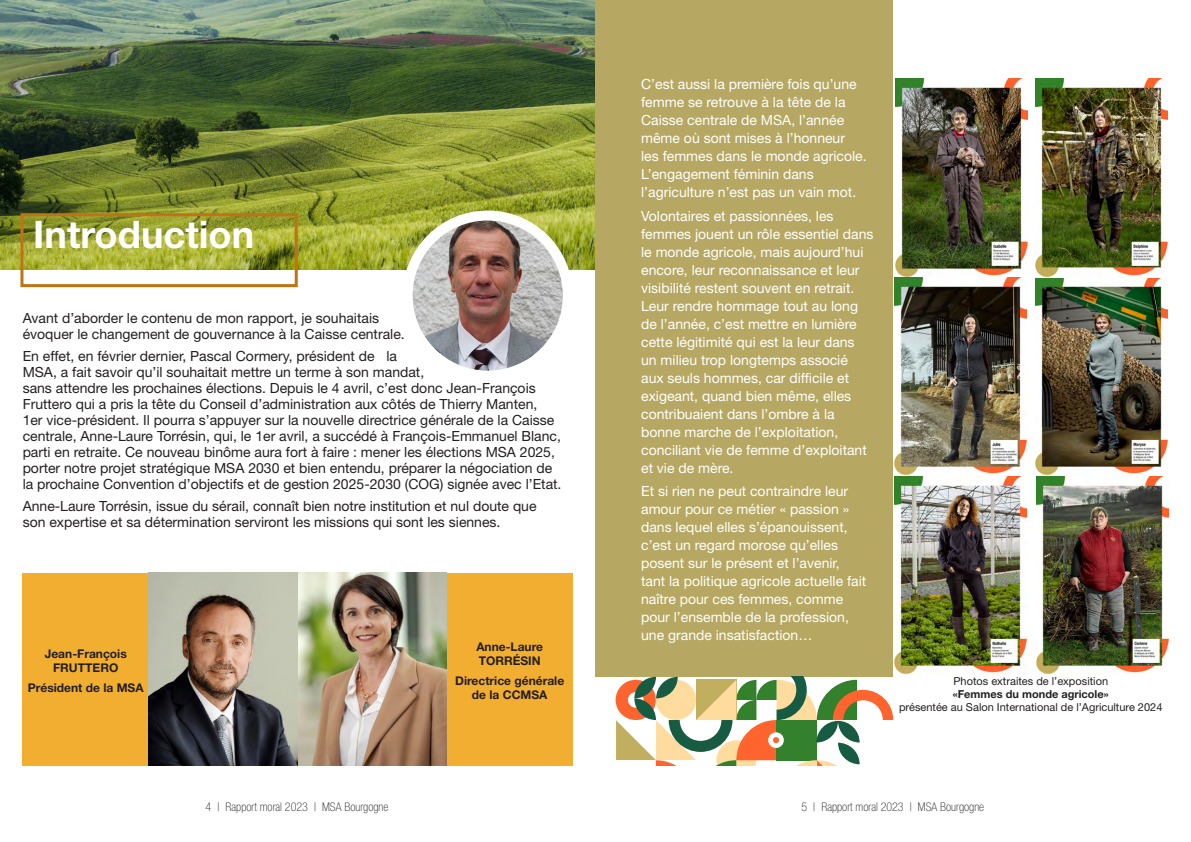
<style>
.page{position:relative;width:1191px;height:842px;background:#fff}
.page>*{position:absolute;margin:0;border:0;box-sizing:border-box;transform-origin:0 0}
.t1{font:700 38px "Helvetica Neue LT Std";color:#fff}
.t2{font:14px/18px "Helvetica Neue LT Std";color:#fff}
.t3{font:14px/16px "Helvetica Neue LT Std";color:#231f20}
.t4{font:700 12px/14px "Helvetica Neue LT Std";color:#231f20;text-align:center}
.t5{font:100 condensed 12px "Helvetica Neue LT Std";color:#231f20}
.t6{font:11px "Helvetica Neue LT Std";color:#231f20}
.t7{font:700 11px "Helvetica Neue LT Std";color:#231f20}
</style>
<div class="page">
<div style="left:23px;top:573px;width:550px;height:192px;background:#f2ae30"></div>
<img style="left:1px;top:0;width:594px;height:269px">
<div style="left:20px;top:213px;width:278px;height:74px;border:3px solid #bf7315"></div>
<img style="left:408px;top:215px;width:155px;height:155px">
<div style="left:403px;top:210px;width:170px;height:171px;border:10px solid #fff;border-radius:50%"></div>
<img style="left:149px;top:573px;width:297px;height:192px">
<div style="left:595px;top:0;width:298px;height:677px;background:#b6a862"></div>
<img style="left:894px;top:79px;width:133px;height:596px">
<img style="left:1035px;top:79px;width:133px;height:596px">
<svg style="left:616px;top:677px;width:277px;height:88px"></svg>
<p class="t1" style="left:33px;top:211px;width:222px">Introduction</p>
<p class="t3" style="left:23px;top:310px;width:383px">Avant d’aborder le contenu de mon rapport, je souhaitais évoquer le changement de gouvernance à la Caisse centrale.</p>
<p class="t3" style="left:23px;top:348px;width:540px">En effet, en février dernier, Pascal Cormery, président de la<br>MSA, a fait savoir qu’il souhaitait mettre un terme à son mandat,<br>sans attendre les prochaines élections. Depuis le 4 avril, c’est donc Jean-François Fruttero qui a pris la tête du Conseil d’administration aux côtés de Thierry Manten,<br>1er vice-président. Il pourra s’appuyer sur la nouvelle directrice générale de la Caisse centrale, Anne-Laure Torrésin, qui, le 1er avril, a succédé à François-Emmanuel Blanc, parti en retraite. Ce nouveau binôme aura fort à faire : mener les élections MSA 2025, porter notre projet stratégique MSA 2030 et bien entendu, préparer la négociation de la prochaine Convention d’objectifs et de gestion 2025-2030 (COG) signée avec l’Etat.</p>
<p class="t3" style="left:23px;top:497px;width:515px">Anne-Laure Torrésin, issue du sérail, connaît bien notre institution et nul doute que son expertise et sa détermination serviront les missions qui sont les siennes.</p>
<p class="t4" style="left:45px;top:646px;width:83px">Jean-François</p>
<p class="t4" style="left:53px;top:660px;width:67px">FRUTTERO</p>
<p class="t4" style="left:28px;top:680px;width:117px">Président de la MSA</p>
<p class="t4" style="left:476px;top:639px;width:68px">Anne-Laure</p>
<p class="t4" style="left:479px;top:653px;width:63px">TORRÉSIN</p>
<p class="t4" style="left:455px;top:673px;width:111px">Directrice générale de la CCMSA</p>
<p class="t2" style="left:641px;top:75px;width:227px">C’est aussi la première fois qu’une femme se retrouve à la tête de la<br>Caisse centrale de MSA, l’année même où sont mises à l’honneur<br>les femmes dans le monde agricole.<br>L’engagement féminin dans l’agriculture n’est pas un vain mot.</p>
<p class="t2" style="left:641px;top:206px;width:234px">Volontaires et passionnées, les femmes jouent un rôle essentiel dans le monde agricole, mais aujourd’hui encore, leur reconnaissance et leur visibilité restent souvent en retrait.<br>Leur rendre hommage tout au long de l’année, c’est mettre en lumière cette légitimité qui est la leur dans un milieu trop longtemps associé aux seuls hommes, car difficile et exigeant, quand bien même, elles contribuaient dans l’ombre à la bonne marche de l’exploitation, conciliant vie de femme d’exploitant et vie de mère.</p>
<p class="t2" style="left:641px;top:482px;width:227px">Et si rien ne peut contraindre leur amour pour ce métier « passion » dans lequel elles s’épanouissent, c’est un regard morose qu’elles posent sur le présent et l’avenir, tant la politique agricole actuelle fait naître pour ces femmes, comme pour l’ensemble de la profession, une grande insatisfaction…</p>
<p class="t6" style="left:953px;top:674px;width:156px">Photos extraites de l’exposition</p>
<p class="t7" style="left:953px;top:687px;width:157px">«Femmes du monde agricole»</p>
<p class="t6" style="left:899px;top:701px;width:265px">présentée au Salon International de l’Agriculture 2024</p>
<p class="t5" style="left:206px;top:800px;width:184px">4 | Rapport moral 2023 | MSA Bourgogne</p>
<p class="t5" style="left:801px;top:800px;width:184px">5 | Rapport moral 2023 | MSA Bourgogne</p>
</div>
